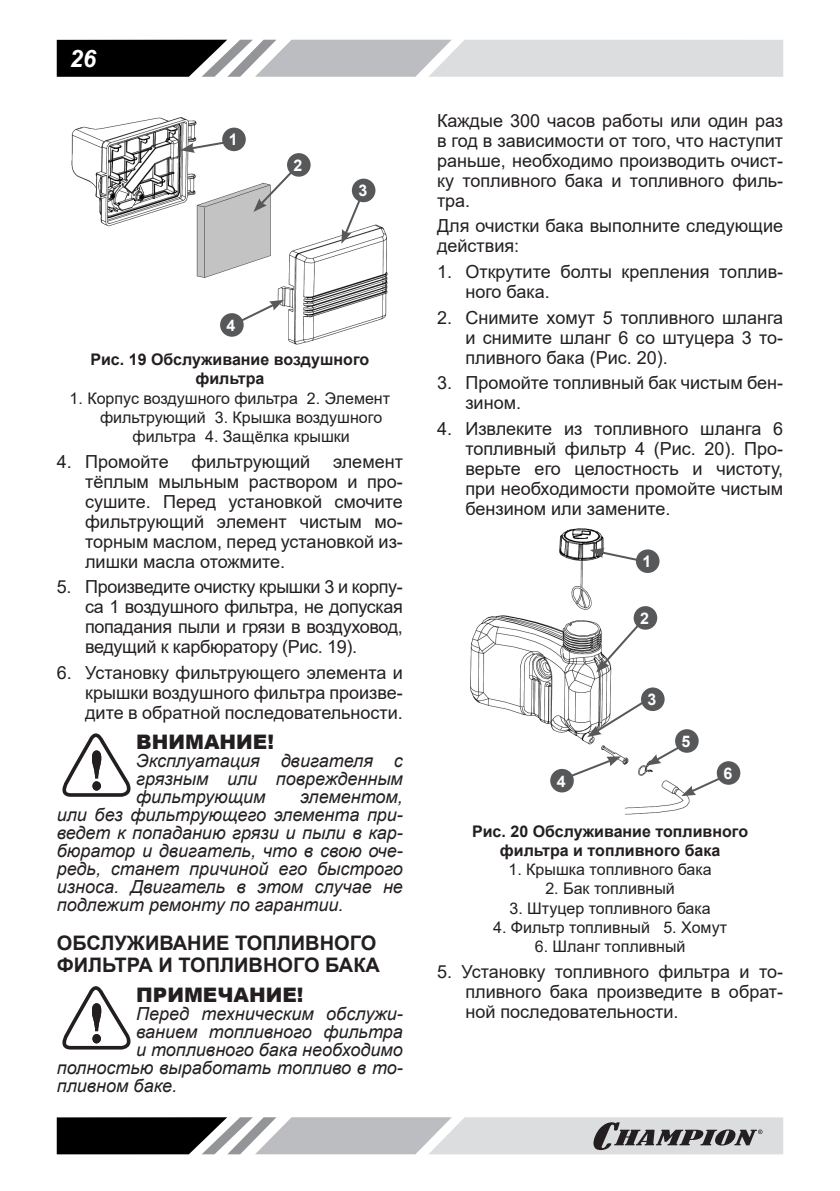
<style>
.page{position:relative;width:840px;height:1191px;background:#fff}
.page>*{position:absolute;margin:0;border:0;box-sizing:border-box;transform-origin:0 0}
.t1{font:italic 700 24px "Arial";color:#fff}
.Заголовок2{font:700 20px/22px "Arial";color:#231f20}
.ВНИМАНИЕ{font:900 20px "Arial";color:#231f20}
.Текст_список{font:18px/20px "Arial";color:#231f20;text-align:justify}
.ВНИМАНИЕ_ТЕКСТ{font:italic 18px/18px "Arial";color:#231f20;text-align:justify}
.Текст_основной{font:18px/20px "Arial";color:#231f20;text-align:justify}
.РИСУНОК_список_по_центру{font:16px "Arial";color:#231f20}
.РИСУНОК{font:700 16px/19.2px "Arial";color:#231f20;text-align:center}
.Заголовок_1{font:700 16px "Arial";color:#fff}
</style>
<div class="page">
<svg style="left:57px;top:40px;width:725px;height:37px;background:#a7a8a9"></svg>
<svg style="left:57px;top:1117px;width:725px;height:37px;background:#9c9c9e"></svg>
<img style="left:71px;top:117px;width:317px;height:228px">
<svg style="left:180px;top:138px;width:59px;height:15px"></svg>
<svg style="left:253px;top:162px;width:48px;height:50px"></svg>
<svg style="left:341px;top:185px;width:26px;height:59px"></svg>
<svg style="left:224px;top:300px;width:60px;height:30px"></svg>
<div style="left:222px;top:128px;width:24px;height:23px;background:#57585a;border-radius:50%"></div>
<div style="left:287px;top:153px;width:23px;height:24px;background:#57585a;border-radius:50%"></div>
<div style="left:351px;top:179px;width:24px;height:23px;background:#57585a;border-radius:50%"></div>
<div style="left:220px;top:313px;width:23px;height:24px;background:#57585a;border-radius:50%"></div>
<svg style="left:62px;top:733px;width:69px;height:64px"></svg>
<svg style="left:62px;top:986px;width:69px;height:63px"></svg>
<img style="left:470px;top:528px;width:271px;height:287px">
<svg style="left:589px;top:548px;width:62px;height:17px"></svg>
<svg style="left:596px;top:613px;width:53px;height:59px"></svg>
<svg style="left:558px;top:697px;width:176px;height:99px"></svg>
<div style="left:635px;top:549px;width:24px;height:24px;background:#57585a;border-radius:50%"></div>
<div style="left:633px;top:606px;width:24px;height:23px;background:#57585a;border-radius:50%"></div>
<div style="left:640px;top:687px;width:24px;height:24px;background:#57585a;border-radius:50%"></div>
<div style="left:550px;top:769px;width:23px;height:23px;background:#57585a;border-radius:50%"></div>
<div style="left:674px;top:729px;width:24px;height:23px;background:#57585a;border-radius:50%"></div>
<div style="left:716px;top:761px;width:24px;height:23px;background:#57585a;border-radius:50%"></div>
<h1 class="t1" style="left:70px;top:42px;width:28px">26</h1>
<p class="Заголовок_1" style="left:229px;top:128px;width:10px">1</p>
<p class="Заголовок_1" style="left:293px;top:154px;width:10px">2</p>
<p class="Заголовок_1" style="left:358px;top:179px;width:10px">3</p>
<p class="Заголовок_1" style="left:226px;top:314px;width:10px">4</p>
<p class="РИСУНОК" style="left:90px;top:350px;width:280px">Рис. 19 Обслуживание воздушного фильтра</p>
<p class="РИСУНОК_список_по_центру" style="left:70px;top:387px;width:322px">1. Корпус воздушного фильтра 2. Элемент</p>
<p class="РИСУНОК_список_по_центру" style="left:100px;top:406px;width:283px">фильтрующий 3. Крышка воздушного</p>
<p class="РИСУНОК_список_по_центру" style="left:132px;top:425px;width:219px">фильтра 4. Защёлка крышки</p>
<p class="Текст_список" style="left:57px;top:451px;width:113px">4. Промойте</p>
<p class="Текст_список" style="left:191px;top:451px;width:120px">фильтрующий</p>
<p class="Текст_список" style="left:85px;top:451px;width:319px;text-indent:248px">элемент тёплым мыльным раствором и про&shy;сушите. Перед установкой смочите фильтрующий элемент чистым мо&shy;торным маслом, перед установкой из&shy;лишки масла отожмите.</p>
<p class="Текст_список" style="left:85px;top:577px;width:319px;text-indent:-28px">5. Произведите очистку крышки 3 и корпу&shy;са 1 воздушного фильтра, не допуская попадания пыли и грязи в воздуховод, ведущий к карбюратору (Рис. 19).</p>
<p class="Текст_список" style="left:85px;top:662px;width:319px;text-indent:-28px">6. Установку фильтрующего элемента и крышки воздушного фильтра произве&shy;дите в обратной последовательности.</p>
<p class="ВНИМАНИЕ" style="left:136px;top:727px;width:139px">ВНИМАНИЕ!</p>
<p class="ВНИМАНИЕ_ТЕКСТ" style="left:136px;top:751px;width:268px">Эксплуатация двигателя с грязным или поврежденным фильтрующим</p>
<p class="ВНИМАНИЕ_ТЕКСТ" style="left:57px;top:787px;width:347px;text-indent:243px">элементом, или без фильтрующего элемента при&shy;ведет к попаданию грязи и пыли в кар&shy;бюратор и двигатель, что в свою оче&shy;редь, станет причиной его быстрого износа. Двигатель в этом случае не подлежит ремонту по гарантии.</p>
<p class="Заголовок2" style="left:57px;top:932px;width:324px">ОБСЛУЖИВАНИЕ ТОПЛИВНОГО<br>ФИЛЬТРА И ТОПЛИВНОГО БАКА</p>
<p class="ВНИМАНИЕ" style="left:136px;top:980px;width:169px">ПРИМЕЧАНИЕ!</p>
<p class="ВНИМАНИЕ_ТЕКСТ" style="left:136px;top:1004px;width:268px">Перед техническим обслужи-</p>
<p class="ВНИМАНИЕ_ТЕКСТ" style="left:136px;top:1022px;width:268px">ванием топливного фильтра</p>
<p class="ВНИМАНИЕ_ТЕКСТ" style="left:136px;top:1040px;width:268px">и топливного бака необходимо</p>
<p class="ВНИМАНИЕ_ТЕКСТ" style="left:57px;top:1058px;width:347px">полностью выработать топливо в то-</p>
<p class="ВНИМАНИЕ_ТЕКСТ" style="left:57px;top:1076px;width:122px">пливном баке.</p>
<p class="Текст_основной" style="left:437px;top:110px;width:347px">Каждые 300 часов работы или один раз в год в зависимости от того, что наступит раньше, необходимо производить очист&shy;ку топливного бака и топливного филь&shy;тра.</p>
<p class="Текст_основной" style="left:437px;top:216px;width:347px">Для очистки бака выполните следующие действия:</p>
<p class="Текст_список" style="left:465px;top:261px;width:319px;text-indent:-28px">1. Открутите болты крепления топлив&shy;ного бака.</p>
<p class="Текст_список" style="left:465px;top:307px;width:319px;text-indent:-28px">2. Снимите хомут 5 топливного шланга и снимите шланг 6 со штуцера 3 то&shy;пливного бака (Рис. 20).</p>
<p class="Текст_список" style="left:465px;top:373px;width:319px;text-indent:-28px">3. Промойте топливный бак чистым бен&shy;зином.</p>
<p class="Текст_список" style="left:465px;top:418px;width:319px;text-indent:-28px">4. Извлеките из топливного шланга 6 топливный фильтр 4 (Рис. 20). Про&shy;верьте его целостность и чистоту, при необходимости промойте чистым бензином или замените.</p>
<p class="Заголовок_1" style="left:642px;top:550px;width:10px">1</p>
<p class="Заголовок_1" style="left:640px;top:607px;width:10px">2</p>
<p class="Заголовок_1" style="left:556px;top:769px;width:10px">4</p>
<p class="Заголовок_1" style="left:647px;top:688px;width:10px">3</p>
<p class="Заголовок_1" style="left:681px;top:730px;width:10px">5</p>
<p class="Заголовок_1" style="left:723px;top:762px;width:10px">6</p>
<p class="РИСУНОК" style="left:472px;top:821px;width:277px">Рис. 20 Обслуживание топливного фильтра и топливного бака</p>
<p class="РИСУНОК_список_по_центру" style="left:508px;top:858px;width:205px">1. Крышка топливного бака</p>
<p class="РИСУНОК_список_по_центру" style="left:545px;top:877px;width:131px">2. Бак топливный</p>
<p class="РИСУНОК_список_по_центру" style="left:509px;top:897px;width:203px">3. Штуцер топливного бака</p>
<p class="РИСУНОК_список_по_центру" style="left:493px;top:916px;width:235px">4. Фильтр топливный 5. Хомут</p>
<p class="РИСУНОК_список_по_центру" style="left:534px;top:935px;width:152px">6. Шланг топливный</p>
<p class="Текст_список" style="left:465px;top:961px;width:319px;text-indent:-28px">5. Установку топливного фильтра и то&shy;пливного бака произведите в обрат&shy;ной последовательности.</p>
</div>
